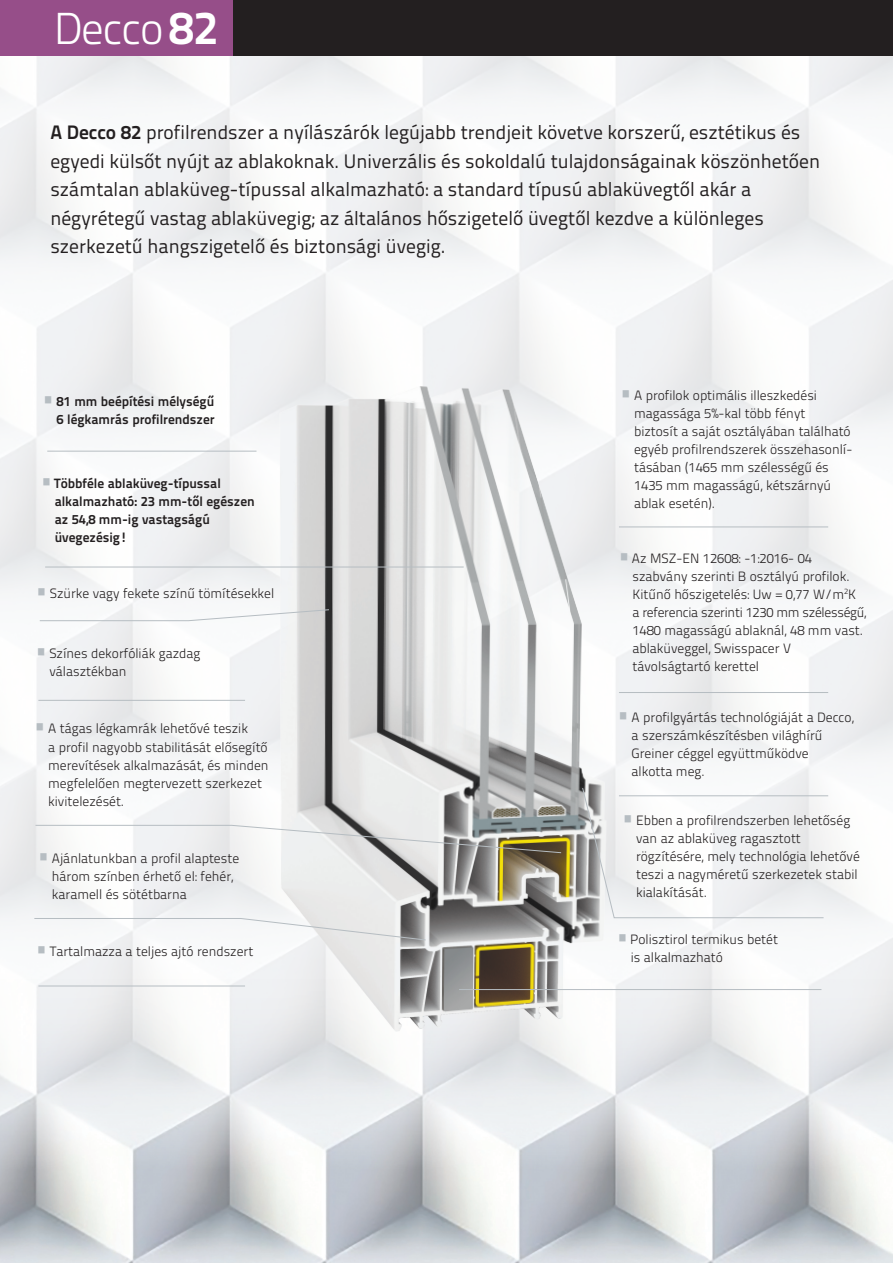
<style>
.page{position:relative;width:893px;height:1263px;background:#fff}
.page>*{position:absolute;margin:0;border:0;box-sizing:border-box;transform-origin:0 0}
.t1{font:300 44.7px "Titillium Text 22 L";letter-spacing:-.02em;color:#fff}
.t2{font:19.5px/28.5px "Titillium Text 22 L";color:#231f20}
.t3{font:300 13.5px/18px "Titillium Text 22 L";color:#231f20}
.t4{font:700 13.5px "Titillium Text 22 L";color:#231f20}
.t5{font:300 13.5px "Titillium Text 22 L";letter-spacing:-.02em;color:#231f20}
.s1{font-weight:700;font-size:46.8px}
.s2{font-weight:700}
.s3{font-size:25.5px;color:#b6bdc2}
.s4{font-weight:700;font-size:25.5px;color:#b6bdc2}
</style>
<div class="page">
<img style="left:0;top:55px;width:893px;height:917px">
<img style="left:0;top:972px;width:893px;height:291px">
<img style="left:172px;top:363px;width:488px;height:682px">
<hr style="left:45px;top:567px;width:419px;height:1px;background:#b6bdc2">
<svg style="left:35px;top:824px;width:527px;height:29px"></svg>
<hr style="left:619px;top:527px;width:209px;height:1px;background:#b6bdc2">
<hr style="left:47px;top:451px;width:209px;height:1px;background:#b6bdc2">
<svg style="left:39px;top:609px;width:291px;height:12px"></svg>
<svg style="left:34px;top:918px;width:392px;height:23px"></svg>
<svg style="left:582px;top:787px;width:242px;height:131px"></svg>
<hr style="left:459px;top:989px;width:362px;height:1px;background:#b6bdc2">
<hr style="left:38px;top:700px;width:207px;height:1px;background:#b6bdc2">
<hr style="left:38px;top:986px;width:207px;height:1px;background:#b6bdc2">
<div style="left:0;top:0;width:893px;height:55px;background:#231f20"></div>
<div style="left:0;top:0;width:233px;height:55px;background:#964e89"></div>
<hr style="left:619px;top:692px;width:209px;height:1px;background:#b6bdc2">
<hr style="left:619px;top:795px;width:209px;height:1px;background:#b6bdc2">
<h1 class="t1" style="left:53px;top:-4px;width:167px">Decco<span class="s1">82</span></h1>
<p class="t2" style="left:50px;top:117px;width:771px"><span class="s2">A Decco 82</span> profilrendszer a nyílászárók legújabb trendjeit követve korszerű, esztétikus és egyedi külsőt nyújt az ablakoknak. Univerzális és sokoldalú tulajdonságainak köszönhetően számtalan ablaküveg-típussal alkalmazható: a standard típusú ablaküvegtől akár a négyrétegű vastag ablaküvegig; az általános hőszigetelő üvegtől kezdve a különleges szerkezetű hangszigetelő és biztonsági üvegig.</p>
<p class="t4" style="left:42px;top:391px;width:174px"><span class="s3">•</span> 81 mm beépítési mélységű</p>
<p class="t4" style="left:57px;top:409px;width:160px">6 légkamrás profilrendszer</p>
<p class="t4" style="left:40px;top:473px;width:183px"><span class="s3">•</span>Többféle ablaküveg-típussal</p>
<p class="t4" style="left:55px;top:491px;width:202px">alkalmazható: 23 mm-től egészen</p>
<p class="t4" style="left:55px;top:509px;width:157px">az 54,8 mm-ig vastagságú</p>
<p class="t4" style="left:55px;top:527px;width:74px">üvegezésig!</p>
<p class="t3" style="left:35px;top:583px;width:241px"><span class="s4">•</span> Szürke vagy fekete színű tömítésekkel</p>
<p class="t3" style="left:49px;top:643px;width:153px;text-indent:-15px"><span class="s4">•</span> Színes dekorfóliák gazdag választékban</p>
<p class="t3" style="left:33px;top:719px;width:216px"><span class="s4">•</span> A tágas légkamrák lehetővé teszik</p>
<p class="t3" style="left:48px;top:737px;width:221px">a profil nagyobb stabilitását elősegítő</p>
<p class="t3" style="left:48px;top:755px;width:222px">merevítések alkalmazását, és minden megfelelően megtervezett szerkezet</p>
<p class="t3" style="left:48px;top:791px;width:78px">kivitelezését.</p>
<p class="t3" style="left:37px;top:848px;width:204px"><span class="s4">•</span> Ajánlatunkban a profil alapteste</p>
<p class="t3" style="left:52px;top:866px;width:183px">három színben érhető el: fehér,</p>
<p class="t3" style="left:52px;top:884px;width:136px">karamell és sötétbarna</p>
<p class="t3" style="left:35px;top:941px;width:220px"><span class="s4">•</span> Tartalmazza a teljes ajtó rendszert</p>
<p class="t3" style="left:619px;top:386px;width:199px"><span class="s4">•</span> A profilok optimális illeszkedési</p>
<p class="t3" style="left:634px;top:404px;width:173px">magassága 5%-kal több fényt</p>
<p class="t3" style="left:634px;top:422px;width:218px">biztosít a saját osztályában található</p>
<p class="t3" style="left:634px;top:440px;width:220px">egyéb profilrendszerek összehasonlí-</p>
<p class="t3" style="left:634px;top:458px;width:196px">tásában (1465 mm szélességű és</p>
<p class="t3" style="left:634px;top:476px;width:199px">1435 mm magasságú, kétszárnyú</p>
<p class="t3" style="left:634px;top:494px;width:83px">ablak esetén).</p>
<p class="t3" style="left:617px;top:548px;width:196px"><span class="s4">•</span>Az MSZ-EN 12608: -1:2016- 04</p>
<p class="t3" style="left:632px;top:566px;width:219px">szabvány szerinti B osztályú profilok.</p>
<p class="t3" style="left:632px;top:584px;width:225px">Kitűnő hőszigetelés: Uw = 0,77 W/m<sup>2</sup>K</p>
<p class="t5" style="left:632px;top:602px;width:235px">a referencia szerinti 1230 mm szélességű,</p>
<p class="t3" style="left:632px;top:620px;width:232px">1480 magasságú ablaknál, 48 mm vast.</p>
<p class="t3" style="left:632px;top:638px;width:160px">ablaküveggel, Swisspacer V</p>
<p class="t3" style="left:632px;top:656px;width:128px">távolságtartó kerettel</p>
<p class="t3" style="left:617px;top:707px;width:239px"><span class="s4">•</span>A profilgyártás technológiáját a Decco,</p>
<p class="t3" style="left:632px;top:725px;width:192px">a szerszámkészítésben világhírű</p>
<p class="t3" style="left:632px;top:743px;width:179px">Greiner céggel együttműködve</p>
<p class="t3" style="left:632px;top:761px;width:75px">alkotta meg.</p>
<p class="t3" style="left:621px;top:811px;width:231px"><span class="s4">•</span> Ebben a profilrendszerben lehetőség</p>
<p class="t3" style="left:636px;top:829px;width:166px">van az ablaküveg ragasztott</p>
<p class="t3" style="left:636px;top:847px;width:225px">rögzítésére, mely technológia lehetővé</p>
<p class="t3" style="left:636px;top:865px;width:223px">teszi a nagyméretű szerkezetek stabil</p>
<p class="t3" style="left:636px;top:883px;width:72px">kialakítását.</p>
<p class="t3" style="left:616px;top:929px;width:164px"><span class="s4">•</span>Polisztirol termikus betét</p>
<p class="t3" style="left:631px;top:947px;width:94px">is alkalmazható</p>
</div>
